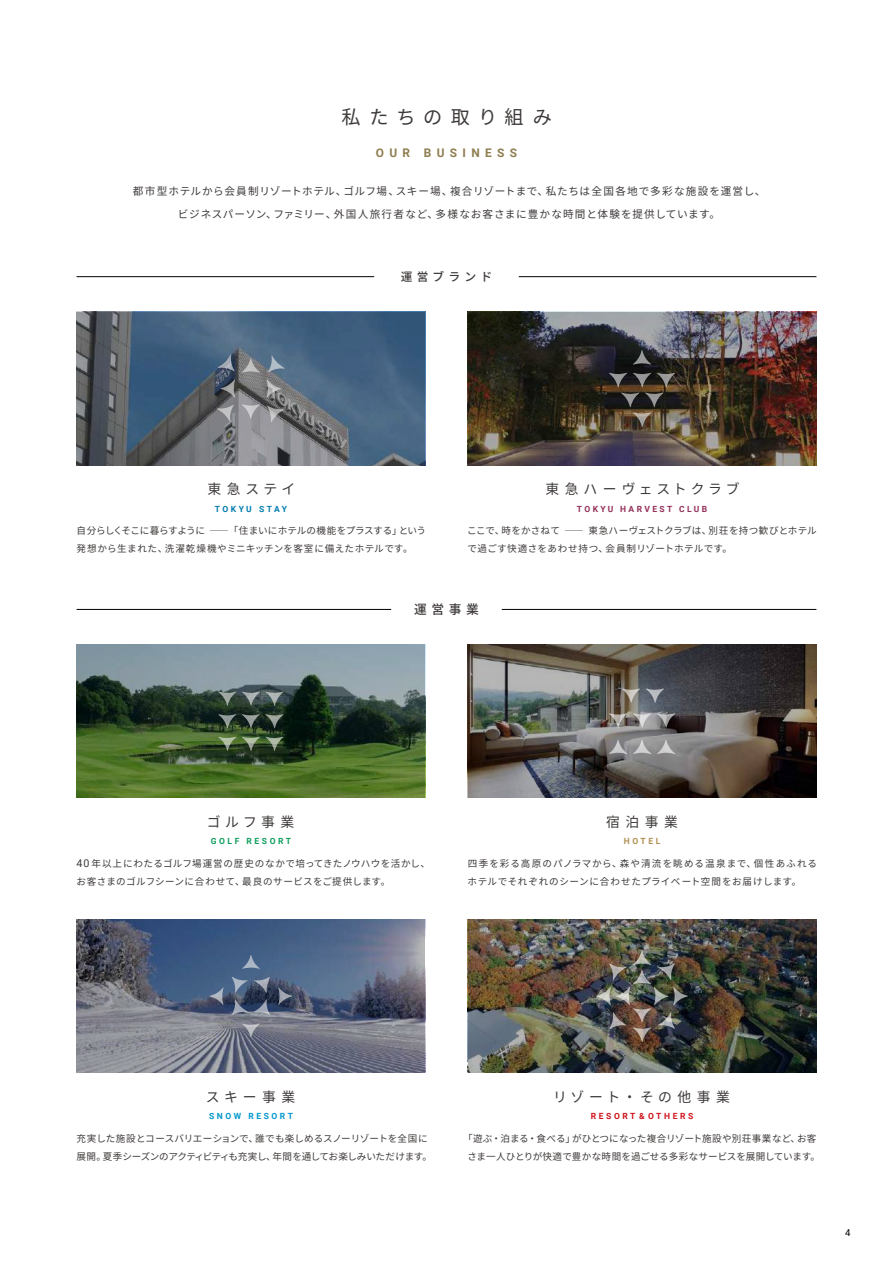
<style>
.page{position:relative;width:893px;height:1263px;background:#fff}
.page>*{position:absolute;margin:0;border:0;box-sizing:border-box;transform-origin:0 0}
.t1{font:19.2px "Noto Sans CJ Kjp";letter-spacing:.42em;color:#3e3a39}
.t2{font:13.8px "Noto Sans CJ Kjp";letter-spacing:.345em;color:#3e3a39}
.t3{font:13.8px "Noto Sans CJ Kjp";letter-spacing:.285em;color:#3e3a39}
.t4{font:500 12.75px "Noto Sans CJ Kjp";color:#3e3a39}
.t5{font:700 11.85px "Roboto";letter-spacing:.445em;color:#8e7e50}
.t6{font:500 11.85px "Noto Sans CJ Kjp";color:#3e3a39}
.t7{font:10.65px/23.4px "Noto Sans CJ Kjp";letter-spacing:.08em;color:#3e3a39;text-align:center}
.t8{font:9.6px/18px "Noto Sans CJ Kjp";letter-spacing:.025em;color:#3e3a39}
.t9{font:9.6px/18px "Noto Sans CJ Kjp";letter-spacing:-.015em;color:#3e3a39}
.t10{font:9.6px/18px "Noto Sans CJ Kjp";letter-spacing:.085em;color:#3e3a39}
.t11{font:9.6px "Roboto";color:#000}
.t12{font:700 8.55px "Roboto";letter-spacing:.28em;color:#942f59}
.t13{font:700 8.55px "Roboto";letter-spacing:.3em;color:#d0121b}
.t14{font:700 8.55px "Roboto";letter-spacing:.3em;color:#0e9e5d}
.t15{font:700 8.55px "Roboto";letter-spacing:.3em;color:#0097cd}
.t16{font:700 8.55px "Roboto";letter-spacing:.285em;color:#007dad}
.t17{font:700 8.55px "Roboto";letter-spacing:.3em;color:#b09050}
.s1{font-size:11.7px}
.s2{font-family:"Roboto";font-size:10.65px}
</style>
<div class="page">
<hr style="left:77px;top:276px;width:297px;height:1px;background:#000">
<hr style="left:519px;top:276px;width:297px;height:1px;background:#000">
<hr style="left:77px;top:609px;width:314px;height:1px;background:#000">
<hr style="left:502px;top:609px;width:314px;height:1px;background:#000">
<svg style="left:77px;top:312px;width:348px;height:153px;background:#546678"></svg>
<img style="left:468px;top:312px;width:348px;height:153px">
<svg style="left:77px;top:645px;width:348px;height:153px;background:#526a4e"></svg>
<svg style="left:77px;top:920px;width:348px;height:153px;background:#616c81"></svg>
<img style="left:468px;top:645px;width:348px;height:153px">
<svg style="left:621px;top:688px;width:43px;height:15px"></svg>
<svg style="left:609px;top:713px;width:66px;height:15px"></svg>
<svg style="left:609px;top:740px;width:67px;height:14px"></svg>
<img style="left:468px;top:920px;width:348px;height:153px">
<img style="left:596px;top:950px;width:92px;height:92px">
<h1 class="t1" style="left:342px;top:106px;width:212px">私たちの取り組み</h1>
<p class="t5" style="left:376px;top:145px;width:143px">OUR BUSINESS</p>
<p class="t7" style="left:133px;top:179px;width:634px">都市型ホテルから会員制リゾートホテル、ゴルフ場、スキー場、複合リゾートまで、私たちは全国各地で多彩な施設を運営し、ビジネスパーソン、ファミリー、外国人旅行者など、多様なお客さまに豊かな時間と体験を提供しています。</p>
<p class="t6" style="left:401px;top:270px;width:93px"><span class="s1">運営</span>ブランド</p>
<h2 class="t2" style="left:207px;top:481px;width:90px">東急ステイ</h2>
<p class="t8" style="left:77px;top:521px;width:351px">自分らしくそこに暮らすように ⸺「住まいにホテルの機能をプラスする」という発想から生まれた、洗濯乾燥機やミニキッチンを客室に備えたホテルです。</p>
<p class="t16" style="left:215px;top:503px;width:74px">TOKYU STAY</p>
<h2 class="t3" style="left:545px;top:481px;width:196px">東急ハーヴェストクラブ</h2>
<p class="t8" style="left:467px;top:522px;width:351px">ここで、時をかさねて ⸺ 東急ハーヴェストクラブは、別荘を持つ歓びとホテルで過ごす快適さをあわせ持つ、会員制リゾートホテルです。</p>
<p class="t12" style="left:577px;top:503px;width:132px">TOKYU HARVEST CLUB</p>
<h3 class="t4" style="left:414px;top:603px;width:66px">運営事業</h3>
<h2 class="t2" style="left:207px;top:814px;width:89px">ゴルフ事業</h2>
<p class="t8" style="left:76px;top:854px;width:355px"><span class="s2">40</span> 年以上にわたるゴルフ場運営の歴史のなかで培ってきたノウハウを活かし、お客さまのゴルフシーンに合わせて、最良のサービスをご提供します。</p>
<p class="t14" style="left:211px;top:835px;width:82px">GOLF RESORT</p>
<h2 class="t2" style="left:606px;top:814px;width:73px">宿泊事業</h2>
<p class="t10" style="left:468px;top:854px;width:351px">四季を彩る高原のパノラマから、森や清流を眺める温泉まで、個性あふれるホテルでそれぞれのシーンに合わせたプライベート空間をお届けします。</p>
<p class="t17" style="left:624px;top:835px;width:38px">HOTEL</p>
<h2 class="t2" style="left:206px;top:1089px;width:91px">スキー事業</h2>
<p class="t9" style="left:77px;top:1129px;width:357px">充実した施設とコースバリエーションで、誰でも楽しめるスノーリゾートを全国に展開。夏季シーズンのアクティビティも充実し、年間を通してお楽しみいただけます。</p>
<p class="t15" style="left:209px;top:1110px;width:85px">SNOW RESORT</p>
<h2 class="t2" style="left:553px;top:1089px;width:178px">リゾート・その他事業</h2>
<p class="t8" style="left:463px;top:1129px;width:358px;text-align:center">「遊ぶ・泊まる・食べる」がひとつになった複合リゾート施設や別荘事業など、お客さま一人ひとりが快適で豊かな時間を過ごせる多彩なサービスを展開しています。</p>
<p class="t13" style="left:591px;top:1110px;width:104px">RESORT &amp; OTHERS</p>
<p class="t11" style="left:845px;top:1226px;width:7px">4</p>
</div>
